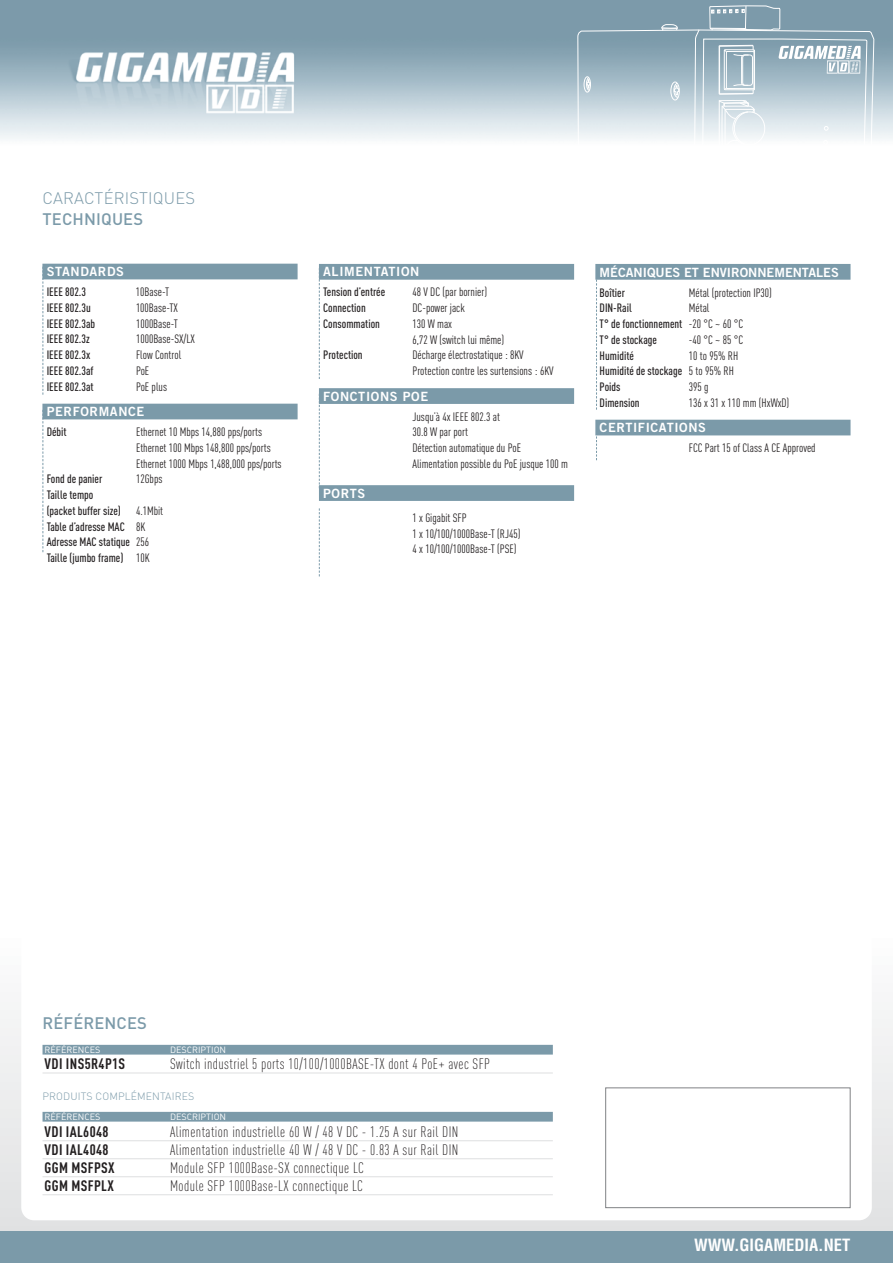
<style>
.page{position:relative;width:893px;height:1263px;background:#fff}
.page>*{position:absolute;margin:0;border:0;box-sizing:border-box;transform-origin:0 0}
.t1{font:500 16.5px "DIN";letter-spacing:.01em;color:#7b9aa9}
.t2{font:700 condensed 16.5px "Helvetica";color:#fff}
.t3{font:300 16.5px "DIN";letter-spacing:.01em;color:#7b9aa9}
.t4{font:300 condensed 15px "DINOT";letter-spacing:.025em;color:#231f20}
.t5{font:700 condensed 15px "DINOT";letter-spacing:.025em;color:#231f20}
.t6{font:12.75px "Trade Gothic Bold Two";letter-spacing:.05em;color:#fff}
.t7{font:12.75px "Trade Gothic Bold Two";color:#fff}
.t8{font:condensed 12px/15.8px "DINOT";color:#231f20}
.t9{font:500 condensed 12px/15.8px "DINOT";color:#231f20}
.t10{font:300 10.5px "DIN";letter-spacing:.01em;color:#7b9aa9}
.t11{font:9px "DIN Regular Alternate";color:#fff}
.s1{font-weight:400}
</style>
<div class="page">
<svg style="left:0;top:1010px;width:892px;height:221px;background:#e5e6e7"></svg>
<div style="left:0;top:1231px;width:892px;height:32px;background:#7b9aa9"></div>
<img style="left:0;top:0;width:892px;height:139px">
<div style="left:21px;top:267px;width:851px;height:953px;background:#fff;border-radius:13px"></div>
<div style="left:605px;top:1088px;width:245px;height:120px;border:1px solid #808285"></div>
<svg style="left:577px;top:5px;width:297px;height:134px;background:#aec2cc"></svg>
<div style="left:42px;top:264px;width:256px;height:15px;background:#7b9aa9"></div>
<div style="left:42px;top:404px;width:256px;height:15px;background:#7b9aa9"></div>
<div style="left:319px;top:264px;width:255px;height:16px;background:#7b9aa9"></div>
<div style="left:319px;top:388px;width:255px;height:16px;background:#7b9aa9"></div>
<div style="left:319px;top:485px;width:255px;height:16px;background:#7b9aa9"></div>
<svg style="left:43px;top:279px;width:1px;height:116px"></svg>
<svg style="left:43px;top:419px;width:1px;height:133px"></svg>
<svg style="left:596px;top:280px;width:1px;height:130px"></svg>
<svg style="left:596px;top:435px;width:1px;height:25px"></svg>
<div style="left:595px;top:264px;width:255px;height:16px;background:#7b9aa9"></div>
<div style="left:595px;top:420px;width:255px;height:15px;background:#7b9aa9"></div>
<svg style="left:319px;top:279px;width:1px;height:100px"></svg>
<svg style="left:319px;top:404px;width:1px;height:82px"></svg>
<svg style="left:319px;top:508px;width:1px;height:68px"></svg>
<div style="left:43px;top:1045px;width:510px;height:10px;background:#7b9aa9"></div>
<hr style="left:43px;top:1073px;width:510px;height:1px;background:#dedfe0">
<div style="left:43px;top:1112px;width:510px;height:10px;background:#7b9aa9"></div>
<hr style="left:43px;top:1141px;width:510px;height:1px;background:#dedfe0">
<hr style="left:43px;top:1159px;width:510px;height:1px;background:#dedfe0">
<hr style="left:43px;top:1177px;width:510px;height:1px;background:#dedfe0">
<hr style="left:43px;top:1195px;width:510px;height:1px;background:#dedfe0">
<h1 class="t3" style="left:43px;top:193px;width:154px">CARACTÉRISTIQUES</h1>
<h1 class="t1" style="left:43px;top:213px;width:102px">TECHNIQUES</h1>
<p class="t6" style="left:47px;top:267px;width:79px">STANDARDS</p>
<p class="t9" style="left:47px;top:285px;width:41px">IEEE 802.3</p>
<p class="t8" style="left:136px;top:285px;width:35px">10Base-T</p>
<p class="t9" style="left:47px;top:301px;width:46px">IEEE 802.3u</p>
<p class="t8" style="left:136px;top:301px;width:44px">100Base-TX</p>
<p class="t9" style="left:47px;top:317px;width:50px">IEEE 802.3ab</p>
<p class="t8" style="left:136px;top:317px;width:43px">1000Base-T</p>
<p class="t9" style="left:47px;top:333px;width:44px">IEEE 802.3z</p>
<p class="t8" style="left:136px;top:333px;width:61px">1000Base-SX/LX</p>
<p class="t9" style="left:47px;top:348px;width:45px">IEEE 802.3x</p>
<p class="t8" style="left:136px;top:348px;width:47px">Flow Control</p>
<p class="t9" style="left:47px;top:364px;width:48px">IEEE 802.3af</p>
<p class="t8" style="left:136px;top:364px;width:15px">PoE</p>
<p class="t9" style="left:47px;top:380px;width:49px">IEEE 802.3at</p>
<p class="t8" style="left:136px;top:380px;width:33px">PoE plus</p>
<p class="t6" style="left:47px;top:407px;width:99px">PERFORMANCE</p>
<p class="t9" style="left:47px;top:425px;width:21px">Débit</p>
<p class="t8" style="left:136px;top:425px;width:147px">Ethernet 10 Mbps 14,880 pps/ports<br>Ethernet 100 Mbps 148,800 pps/ports<br>Ethernet 1000 Mbps 1,488,000 pps/ports</p>
<p class="t9" style="left:47px;top:473px;width:57px">Fond de panier</p>
<p class="t8" style="left:136px;top:473px;width:28px">12Gbps</p>
<p class="t9" style="left:47px;top:488px;width:76px">Taille tempo (packet buffer size)</p>
<p class="t9" style="left:47px;top:504px;width:118px;text-indent:89px"><span class="s1">4.1Mbit<br></span>Table d’adresse MAC <span class="s1">8K<br></span>Adresse MAC statique <span class="s1">256<br></span>Taille (jumbo frame) <span class="s1">10K</span></p>
<p class="t6" style="left:323px;top:267px;width:98px">ALIMENTATION</p>
<p class="t9" style="left:323px;top:286px;width:64px">Tension d’entrée</p>
<p class="t8" style="left:412px;top:286px;width:76px">48 V DC (par bornier)</p>
<p class="t9" style="left:323px;top:301px;width:44px">Connection</p>
<p class="t8" style="left:412px;top:301px;width:54px">DC-power jack</p>
<p class="t9" style="left:323px;top:317px;width:58px">Consommation</p>
<p class="t8" style="left:412px;top:317px;width:93px">130 W max<br>6,72 W (switch lui même)</p>
<p class="t9" style="left:323px;top:349px;width:41px">Protection</p>
<p class="t8" style="left:412px;top:349px;width:143px">Décharge électrostatique : 8KV<br>Protection contre les surtensions : 6KV</p>
<p class="t6" style="left:323px;top:392px;width:106px">FONCTIONS POE</p>
<p class="t8" style="left:412px;top:410px;width:157px">Jusqu’à 4x IEEE 802.3 at<br>30.8 W par port<br>Détection automatique du PoE<br>Alimentation possible du PoE jusque 100 m</p>
<p class="t6" style="left:323px;top:489px;width:43px">PORTS</p>
<p class="t8" style="left:412px;top:511px;width:109px">1 x Gigabit SFP<br>1 x 10/100/1000Base-T (RJ45)<br>4 x 10/100/1000Base-T (PSE)</p>
<p class="t7" style="left:600px;top:267px;width:241px">MÉCANIQUES ET ENVIRONNEMENTALES</p>
<p class="t9" style="left:600px;top:286px;width:27px">Boîtier</p>
<p class="t8" style="left:689px;top:286px;width:85px">Métal (protection IP30)</p>
<p class="t9" style="left:600px;top:301px;width:34px">DIN-Rail</p>
<p class="t9" style="left:600px;top:301px;width:145px;text-indent:89px"><span class="s1">Métal<br></span>T° de fonctionnement <span class="s1">-20 °C ~ 60 °C<br></span>T° de stockage</p>
<p class="t8" style="left:689px;top:333px;width:56px">-40 °C ~ 85 °C</p>
<p class="t9" style="left:600px;top:349px;width:36px">Humidité</p>
<p class="t9" style="left:600px;top:349px;width:140px;text-indent:89px"><span class="s1">10 to 95% RH<br></span>Humidité de stockage <span class="s1">5 to 95% RH<br></span>Poids</p>
<p class="t8" style="left:689px;top:380px;width:21px">395 g</p>
<p class="t9" style="left:600px;top:396px;width:41px">Dimension</p>
<p class="t8" style="left:689px;top:396px;width:102px">136 x 31 x 110 mm (HxWxD)</p>
<p class="t6" style="left:600px;top:423px;width:108px">CERTIFICATIONS</p>
<p class="t8" style="left:689px;top:441px;width:128px">FCC Part 15 of Class A CE Approved</p>
<h1 class="t1" style="left:43px;top:1017px;width:106px">RÉFÉRENCES</h1>
<p class="t11" style="left:45px;top:1047px;width:57px">RÉFÉRENCES</p>
<p class="t11" style="left:170px;top:1047px;width:58px">DESCRIPTION</p>
<p class="t5" style="left:45px;top:1055px;width:82px">VDI INS5R4P1S</p>
<p class="t4" style="left:170px;top:1059px;width:321px">Switch industriel 5 ports 10/100/1000BASE-TX dont 4 PoE+ avec SFP</p>
<p class="t10" style="left:43px;top:1092px;width:153px">PRODUITS COMPLÉMENTAIRES</p>
<p class="t11" style="left:45px;top:1114px;width:57px">RÉFÉRENCES</p>
<p class="t11" style="left:170px;top:1114px;width:58px">DESCRIPTION</p>
<p class="t5" style="left:45px;top:1123px;width:65px">VDI IAL6048</p>
<p class="t4" style="left:170px;top:1126px;width:290px">Alimentation industrielle 60 W / 48 V DC - 1.25 A sur Rail DIN</p>
<p class="t5" style="left:45px;top:1141px;width:65px">VDI IAL4048</p>
<p class="t4" style="left:170px;top:1144px;width:290px">Alimentation industrielle 40 W / 48 V DC - 0.83 A sur Rail DIN</p>
<p class="t5" style="left:45px;top:1159px;width:72px">GGM MSFPSX</p>
<p class="t4" style="left:170px;top:1162px;width:195px">Module SFP 1000Base-SX connectique LC</p>
<p class="t5" style="left:45px;top:1177px;width:71px">GGM MSFPLX</p>
<p class="t4" style="left:170px;top:1180px;width:194px">Module SFP 1000Base-LX connectique LC</p>
<h1 class="t2" style="left:694px;top:1239px;width:158px">WWW.GIGAMEDIA.NET</h1>
</div>
